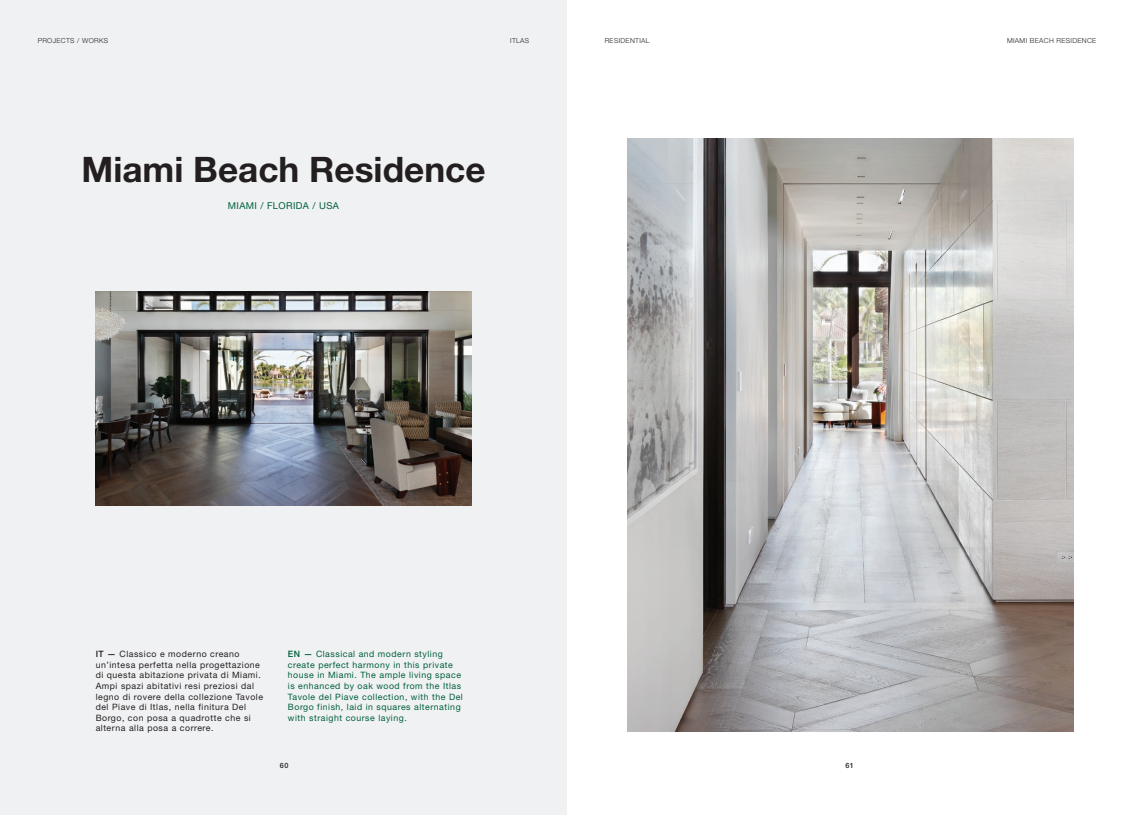
<style>
.page{position:relative;width:1134px;height:815px;background:#fff}
.page>*{position:absolute;margin:0;border:0;box-sizing:border-box;transform-origin:0 0}
.t1{font:700 35.12px "Helvetica Neue LT Std";color:#231f20}
.t2{font:9.5px "Helvetica Neue LT Std";letter-spacing:.04em;color:#00603d}
.t3{font:8.75px/10.6px "Helvetica Neue LT Std";letter-spacing:.06em;color:#231f20}
.t4{font:8.75px/10.6px "Helvetica Neue LT Std";letter-spacing:.06em;color:#00603d}
.t5{font:500 7.25px "Helvetica Neue LT Std";color:#231f20}
.t6{font:300 6.88px "Helvetica Neue LT Std";letter-spacing:.05em;color:#231f20}
.s1{font-weight:500}
</style>
<div class="page">
<div style="left:0;top:0;width:567px;height:815px;background:#f0f1f2"></div>
<img style="left:627px;top:138px;width:447px;height:593px">
<img style="left:96px;top:292px;width:375px;height:213px">
<p class="t6" style="left:38px;top:36px;width:72px">PROJECTS / WORKS</p>
<p class="t6" style="left:510px;top:36px;width:21px">ITLAS</p>
<p class="t6" style="left:605px;top:36px;width:46px">RESIDENTIAL</p>
<p class="t6" style="left:1007px;top:36px;width:91px">MIAMI BEACH RESIDENCE</p>
<h1 class="t1" style="left:81px;top:148px;width:406px">Miami Beach Residence</h1>
<p class="t2" style="left:228px;top:200px;width:113px">MIAMI / FLORIDA / USA</p>
<p class="t3" style="left:96px;top:649px;width:169px"><span class="s1">IT —</span> Classico e moderno creano un’intesa perfetta nella progettazione di questa abitazione privata di Miami.<br>Ampi spazi abitativi resi preziosi dal legno di rovere della collezione Tavole del Piave di Itlas, nella finitura Del Borgo, con posa a quadrotte che si alterna alla posa a correre.</p>
<p class="t4" style="left:288px;top:649px;width:176px"><span class="s1">EN —</span> Classical and modern styling create perfect harmony in this private house in Miami. The ample living space is enhanced by oak wood from the Itlas Tavole del Piave collection, with the Del Borgo finish, laid in squares alternating with straight course laying.</p>
<p class="t5" style="left:280px;top:761px;width:10px">60</p>
<p class="t5" style="left:845px;top:761px;width:10px">61</p>
</div>
